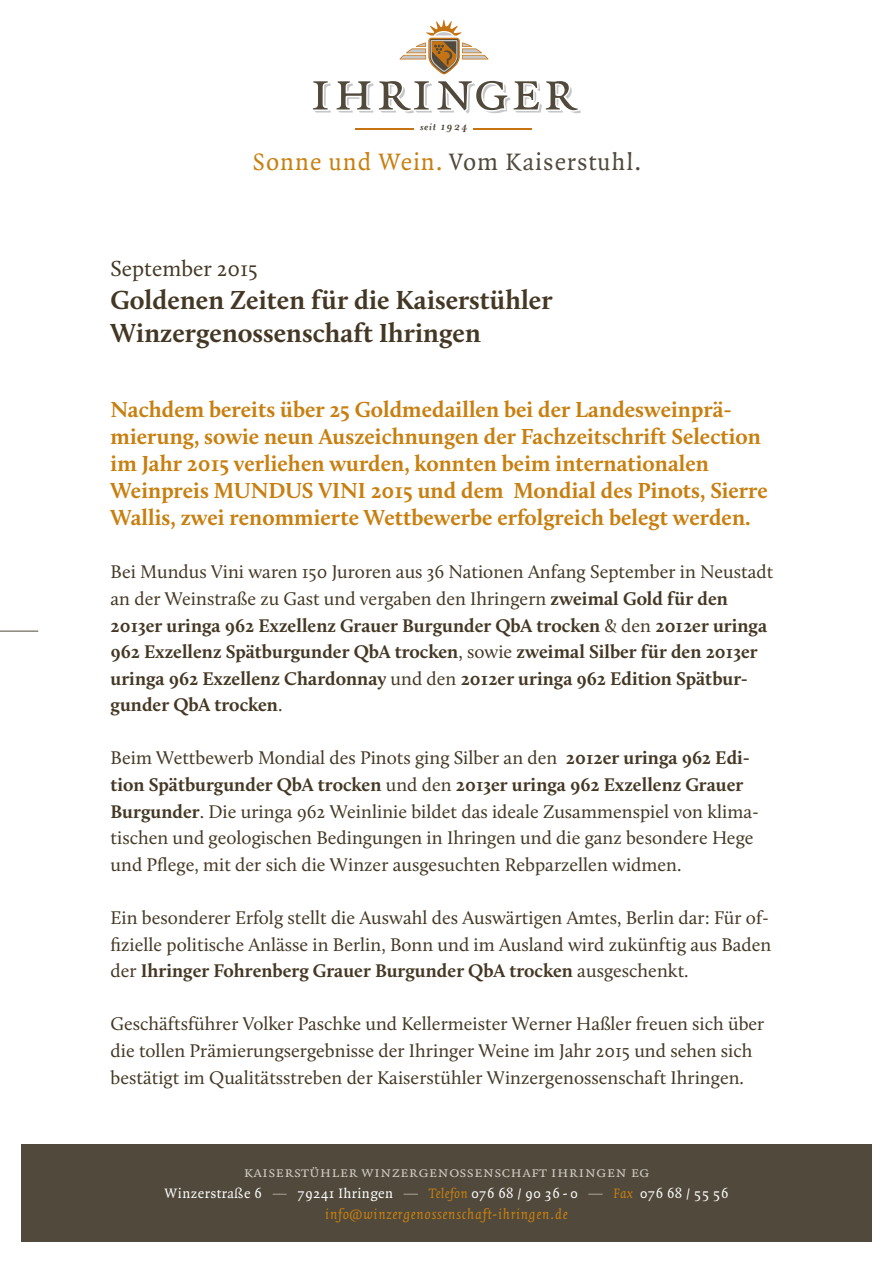
<style>
.page{position:relative;width:893px;height:1263px;background:#fff}
.page>*{position:absolute;margin:0;border:0;box-sizing:border-box;transform-origin:0 0}
.t1{font:700 27px/33px "Calluna";color:#443824}
.t2{font:25.5px "Quadraat";letter-spacing:.04em;color:#514a3c}
.t3{font:700 22.5px/27px "Calluna";color:#c87f0f}
.t4{font:22.5px "Calluna";color:#443824}
.t5{font:19.05px/26.5px "Calluna";color:#443824}
.t6{font:700 19.05px/26.5px "Calluna";color:#443824}
.t7{font:15.45px "Quadraat Small Caps";letter-spacing:.02em;color:#d0cbc2}
.t8{font:italic 15.45px "Quadraat";letter-spacing:.05em;color:#c87f0f}
.t9{font:14.55px "Quadraat";letter-spacing:.03em;color:#fff}
.t10{font:italic 700 11.85px "Mrs Eaves";letter-spacing:.08em;color:#514a3c}
.s1{color:#c87f0f}
.s2{font-weight:400}
.s3{font-weight:700}
.s4{color:#aea89a}
.s5{font-style:italic;color:#c87f0f}
</style>
<div class="page">
<hr style="left:0;top:631px;width:38px;height:1px;background:#514a3c">
<div style="left:21px;top:1144px;width:851px;height:98px;background:#514a3c"></div>
<svg style="left:313px;top:81px;width:18px;height:32px"></svg>
<svg style="left:337px;top:81px;width:244px;height:33px"></svg>
<hr style="left:355px;top:128px;width:58px;height:1px;background:#c67413">
<hr style="left:473px;top:128px;width:58px;height:1px;background:#c67413">
<svg style="left:399px;top:19px;width:89px;height:55px"></svg>
<p class="t10" style="left:420px;top:120px;width:49px">seit 1924</p>
<h2 class="t2" style="left:252px;top:148px;width:391px"><span class="s1">Sonne und Wein.</span> Vom Kaiserstuhl.</h2>
<p class="t4" style="left:111px;top:255px;width:149px">September 2015</p>
<h1 class="t1" style="left:111px;top:283px;width:443px">Goldenen Zeiten für die Kaiserstühler<br>Winzergenossenschaft Ihringen</h1>
<p class="t3" style="left:111px;top:396px;width:659px">Nachdem bereits über 25 Goldmedaillen bei der Landesweinprä&shy;mierung, sowie neun Auszeichnungen der Fachzeitschrift Selection im Jahr 2015 verliehen wurden, konnten beim internationalen Weinpreis MUNDUS VINI 2015 und dem Mondial des Pinots, Sierre Wallis, zwei renommierte Wettbewerbe erfolgreich belegt werden.</p>
<p class="t6" style="left:111px;top:558px;width:664px"><span class="s2">Bei Mundus Vini waren 150 Juroren aus 36 Nationen Anfang September in Neustadt an der Weinstraße zu Gast und vergaben den Ihringern</span> zweimal Gold für den 2013er uringa 962 Exzellenz Grauer Burgunder QbA trocken <span class="s2">&amp; den</span> 2012er uringa 962 Exzellenz Spätburgunder QbA trocken<span class="s2">, sowie</span> zweimal Silber für den 2013er uringa 962 Exzellenz Chardonnay <span class="s2">und den</span> 2012er uringa 962 Edition Spätbur&shy;gunder QbA trocken<span class="s2">.</span></p>
<p class="t5" style="left:111px;top:745px;width:650px">Beim Wettbewerb Mondial des Pinots ging Silber an den <span class="s3">2012er uringa 962 Edi&shy;tion Spätburgunder QbA trocken</span> und den <span class="s3">2013er uringa 962 Exzellenz Grauer Burgunder</span>. Die uringa 962 Weinlinie bildet das ideale Zusammenspiel von klima&shy;tischen und geologischen Bedingungen in Ihringen und die ganz besondere Hege und Pflege, mit der sich die Winzer ausgesuchten Rebparzellen widmen.</p>
<p class="t5" style="left:111px;top:904px;width:662px">Ein besonderer Erfolg stellt die Auswahl des Auswärtigen Amtes, Berlin dar: Für of&shy;fizielle politische Anlässe in Berlin, Bonn und im Ausland wird zukünftig aus Baden der <span class="s3">Ihringer Fohrenberg Grauer Burgunder QbA trocken</span> ausgeschenkt.</p>
<p class="t5" style="left:111px;top:1010px;width:655px">Geschäftsführer Volker Paschke und Kellermeister Werner Haßler freuen sich über die tollen Prämierungsergebnisse der Ihringer Weine im Jahr 2015 und sehen sich bestätigt im Qualitätsstreben der Kaiserstühler Winzergenossenschaft Ihringen.</p>
<p class="t7" style="left:244px;top:1164px;width:407px">kaiserstühler winzergenossenschaft ihringen eg</p>
<p class="t9" style="left:165px;top:1186px;width:565px">Winzerstraße 6 <span class="s4">––</span> 79241 Ihringen <span class="s4">––</span> <span class="s5">Telefon</span> 076 68 / 90 36 - 0 <span class="s4">––</span> <span class="s5">Fax</span> 076 68 / 55 56</p>
<p class="t8" style="left:325px;top:1205px;width:244px">info@winzergenossenschaft-ihringen.de</p>
</div>
